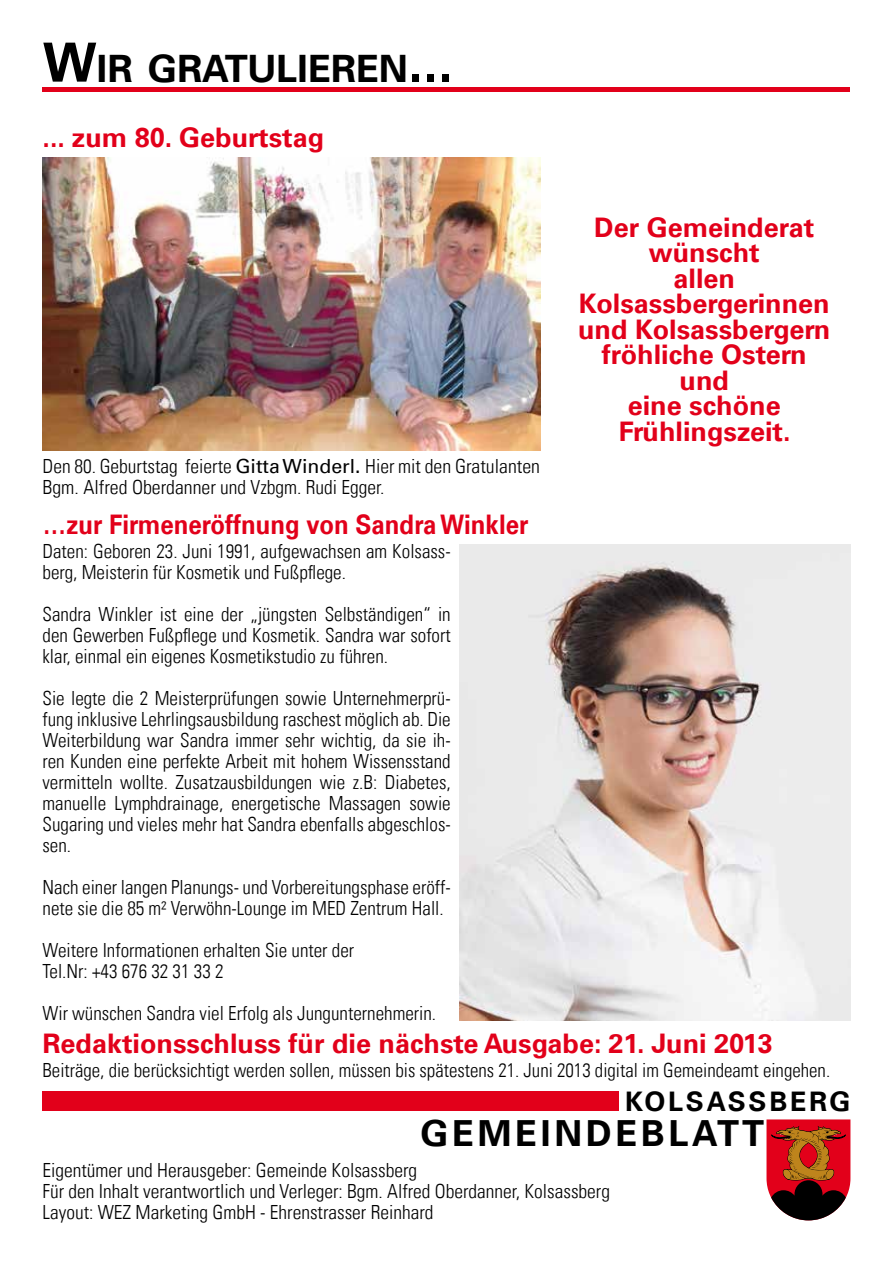
<style>
.page{position:relative;width:893px;height:1263px;background:#fff}
.page>*{position:absolute;margin:0;border:0;box-sizing:border-box;transform-origin:0 0}
.t1{font:700 37.8px "Univers Com 65";color:#000}
.t2{font:700 36px "Univers Com 65";letter-spacing:.1em;color:#000}
.t3{font:700 27px/25.5px "Univers Com 65";color:#e2001a;text-align:center}
.t4{font:700 27px "Univers Com 65";color:#e2001a;scale:.89 1}
.t5{font:700 27px "Univers Com 65";letter-spacing:.1em;color:#000}
.t6{font:19.5px/21px "Univers Com 47 Light Cond";color:#000}
.s1{font-size:54px}
.s2{font-family:"Univers Com 55 Roman"}
</style>
<div class="page">
<hr style="left:43px;top:87px;width:807px;height:4px;background:#e2001a">
<svg style="left:766px;top:1119px;width:84px;height:101px;background:#a13129"></svg>
<div style="left:43px;top:1091px;width:576px;height:20px;background:#e2001a"></div>
<img style="left:43px;top:157px;width:497px;height:294px">
<img style="left:459px;top:544px;width:391px;height:476px">
<h1 class="t1" style="left:43px;top:46px;width:412px"><span class="s1">W</span>IR GRATULIEREN<span class="s1">...</span></h1>
<h3 class="t3" style="left:43px;top:125px;width:283px">... zum 80. Geburtstag</h3>
<p class="t6" style="left:43px;top:456px;width:499px">Den 80. Geburtstag feierte <span class="s2">Gitta Winderl.</span> Hier mit den Gratulanten<br>Bgm. Alfred Oberdanner und Vzbgm. Rudi Egger.</p>
<h3 class="t4" style="left:43px;top:508px;width:547px">…zur Firmeneröffnung von Sandra Winkler</h3>
<p class="t6" style="left:43px;top:541px;width:410px">Daten: Geboren 23. Juni 1991, aufgewachsen am Kolsass&shy;berg, Meisterin für Kosmetik und Fußpflege.</p>
<p class="t6" style="left:43px;top:604px;width:410px;text-align:justify">Sandra Winkler ist eine der „jüngsten Selbständigen“ in den Gewerben Fußpflege und Kosmetik. Sandra war sofort klar, einmal ein eigenes Kosmetikstudio zu führen.</p>
<p class="t6" style="left:43px;top:688px;width:410px;text-align:justify">Sie legte die 2 Meisterprüfungen sowie Unternehmerprü&shy;fung inklusive Lehrlingsausbildung raschest möglich ab. Die Weiterbildung war Sandra immer sehr wichtig, da sie ih&shy;ren Kunden eine perfekte Arbeit mit hohem Wissensstand vermitteln wollte. Zusatzausbildungen wie z.B: Diabetes, manuelle Lymphdrainage, energetische Massagen sowie Sugaring und vieles mehr hat Sandra ebenfalls abgeschlos&shy;sen.</p>
<p class="t6" style="left:43px;top:877px;width:410px">Nach einer langen Planungs- und Vorbereitungsphase eröff&shy;nete sie die 85 m² Verwöhn-Lounge im MED Zentrum Hall.</p>
<p class="t6" style="left:43px;top:940px;width:313px">Weitere Informationen erhalten Sie unter der<br>Tel.Nr: +43 676 32 31 33 2</p>
<p class="t6" style="left:43px;top:1003px;width:395px">Wir wünschen Sandra viel Erfolg als Jungunternehmerin.</p>
<h3 class="t3" style="left:578px;top:214px;width:254px">Der Gemeinderat wünscht<br>allen<br>Kolsassbergerinnen und Kolsassbergern fröhliche Ostern und<br>eine schöne<br>Frühlingszeit.</h3>
<h3 class="t3" style="left:43px;top:1031px;width:732px">Redaktionsschluss für die nächste Ausgabe: 21. Juni 2013</h3>
<p class="t6" style="left:43px;top:1060px;width:789px">Beiträge, die berücksichtigt werden sollen, müssen bis spätestens 21. Juni 2013 digital im Gemeindeamt eingehen.</p>
<h3 class="t5" style="left:625px;top:1085px;width:224px">Kolsassberg</h3>
<h2 class="t2" style="left:420px;top:1111px;width:345px">Gemeindeblatt</h2>
<p class="t6" style="left:43px;top:1160px;width:569px">Eigentümer und Herausgeber: Gemeinde Kolsassberg<br>Für den Inhalt verantwortlich und Verleger: Bgm. Alfred Oberdanner, Kolsassberg<br>Layout: WEZ Marketing GmbH - Ehrenstrasser Reinhard</p>
</div>
